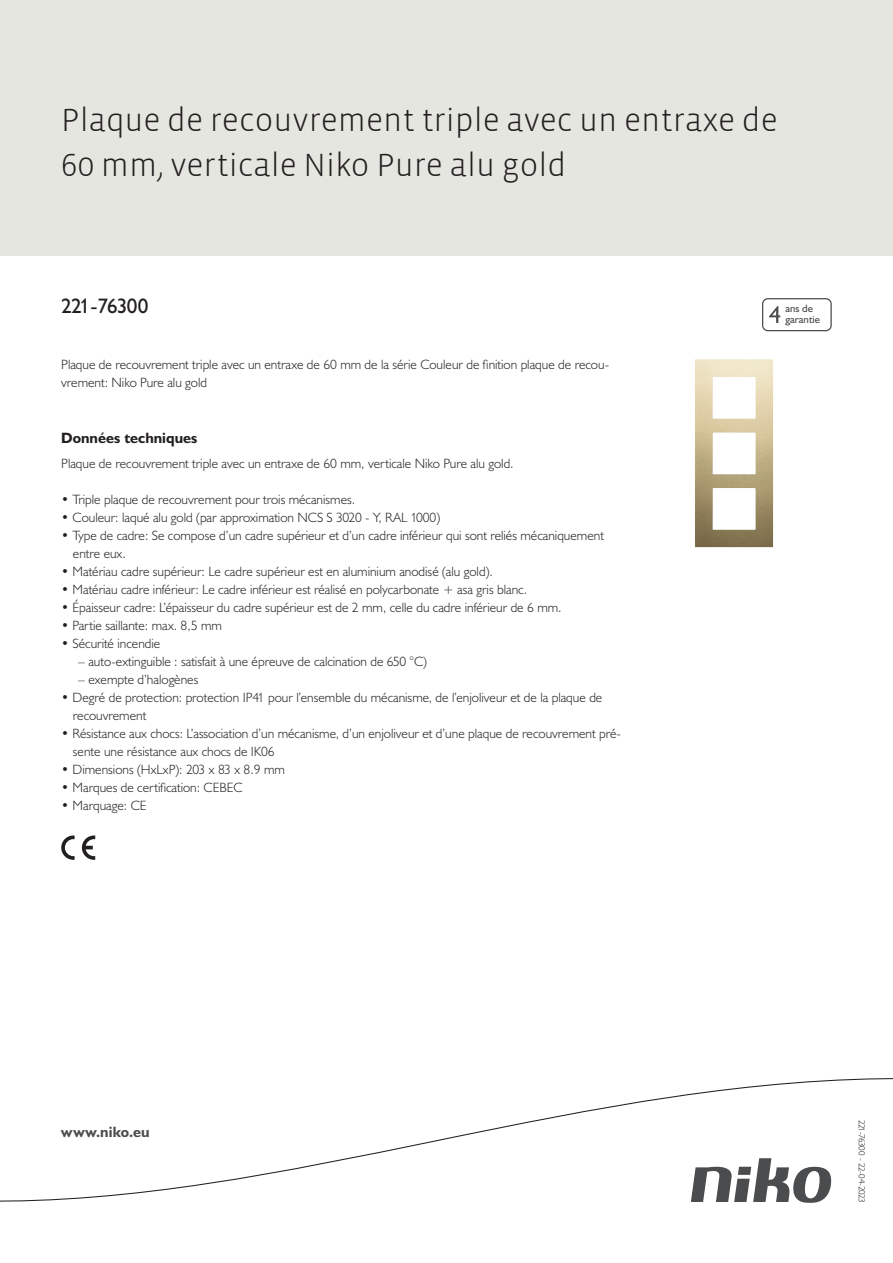
<style>
.page{position:relative;width:893px;height:1263px;background:#fff}
.page>*{position:absolute;margin:0;border:0;box-sizing:border-box;transform-origin:0 0}
.Title_datasheets{font:300 33px/45px "Vista Sans";color:#231f20}
.Article_number{font:21px "Humanist 521 BT";letter-spacing:-.035em;color:#231f20}
.Titles_parts{font:700 15px "Humanist 521 BT";color:#231f20}
.titel_afbeelding{font:700 15px "Humanist 521 BT";letter-spacing:.005em;color:#4b4c4d}
.USP_Bullets{font:300 13.5px/18px "Humanist 521 BT";color:#231f20}
.Platte_tekst_CAB{font:300 13.5px/18px "Humanist 521 BT";color:#231f20}
.USP_Bullets_level_2{font:300 13.5px "Humanist 521 BT";color:#231f20}
.t1{font:10.8px/10.8px "Humanist 521 BT";color:#4b4c4d}
.Revision{font:300 9px "Humanist 521 BT";letter-spacing:-.04em;color:#231f20}
</style>
<div class="page">
<div style="left:0;top:0;width:893px;height:255px;background:#e6e6e0"></div>
<svg style="left:82px;top:835px;width:13px;height:25px"></svg>
<svg style="left:61px;top:835px;width:14px;height:25px"></svg>
<svg style="left:762px;top:298px;width:70px;height:33px"></svg>
<svg style="left:0;top:1078px;width:893px;height:125px"></svg>
<img style="left:695px;top:359px;width:79px;height:189px">
<p class="Title_datasheets" style="left:61px;top:98px;width:718px">Plaque de recouvrement triple avec un entraxe de<br>60 mm, verticale Niko Pure alu gold</p>
<p class="Article_number" style="left:61px;top:293px;width:89px">221-76300</p>
<p class="t1" style="left:785px;top:303px;width:36px">ans de garantie</p>
<p class="Platte_tekst_CAB" style="left:61px;top:355px;width:549px">Plaque de recouvrement triple avec un entraxe de 60 mm de la série Couleur de finition plaque de recou&shy;vrement: Niko Pure alu gold</p>
<p class="Titles_parts" style="left:61px;top:429px;width:138px">Données techniques</p>
<p class="Platte_tekst_CAB" style="left:61px;top:454px;width:454px">Plaque de recouvrement triple avec un entraxe de 60 mm, verticale Niko Pure alu gold.</p>
<p class="USP_Bullets" style="left:61px;top:490px;width:296px">• Triple plaque de recouvrement pour trois mécanismes.</p>
<p class="USP_Bullets" style="left:61px;top:508px;width:380px">• Couleur: laqué alu gold (par approximation NCS S 3020 - Y, RAL 1000)</p>
<p class="USP_Bullets" style="left:73px;top:526px;width:532px;text-indent:-12px">• Type de cadre: Se compose d’un cadre supérieur et d’un cadre inférieur qui sont reliés mécaniquement entre eux.</p>
<p class="USP_Bullets" style="left:61px;top:562px;width:433px">• Matériau cadre supérieur: Le cadre supérieur est en aluminium anodisé (alu gold).</p>
<p class="USP_Bullets" style="left:61px;top:580px;width:467px">• Matériau cadre inférieur: Le cadre inférieur est réalisé en polycarbonate + asa gris blanc.</p>
<p class="USP_Bullets" style="left:61px;top:598px;width:502px">• Épaisseur cadre: L’épaisseur du cadre supérieur est de 2 mm, celle du cadre inférieur de 6 mm.</p>
<p class="USP_Bullets" style="left:61px;top:616px;width:162px">• Partie saillante: max. 8,5 mm</p>
<p class="USP_Bullets" style="left:61px;top:634px;width:101px">• Sécurité incendie</p>
<p class="USP_Bullets_level_2" style="left:78px;top:653px;width:350px">– auto-extinguible : satisfait à une épreuve de calcination de 650 °C)</p>
<p class="USP_Bullets_level_2" style="left:78px;top:671px;width:122px">– exempte d’halogènes</p>
<p class="USP_Bullets" style="left:73px;top:688px;width:531px;text-indent:-12px">• Degré de protection: protection IP41 pour l’ensemble du mécanisme, de l’enjoliveur et de la plaque de recouvrement</p>
<p class="USP_Bullets" style="left:73px;top:724px;width:550px;text-indent:-12px">• Résistance aux chocs: L’association d’un mécanisme, d’un enjoliveur et d’une plaque de recouvrement pré&shy;sente une résistance aux chocs de IK06</p>
<p class="USP_Bullets" style="left:61px;top:760px;width:225px">• Dimensions (HxLxP): 203 x 83 x 8.9 mm</p>
<p class="USP_Bullets" style="left:61px;top:778px;width:183px">• Marques de certification: CEBEC</p>
<p class="USP_Bullets" style="left:61px;top:796px;width:87px">• Marquage: CE</p>
<p class="titel_afbeelding" style="left:61px;top:1122px;width:90px">www.niko.eu</p>
<p class="Revision" style="left:868px;top:1119px;width:85px;rotate:90deg">221-76300 - 22-04-2023</p>
</div>
